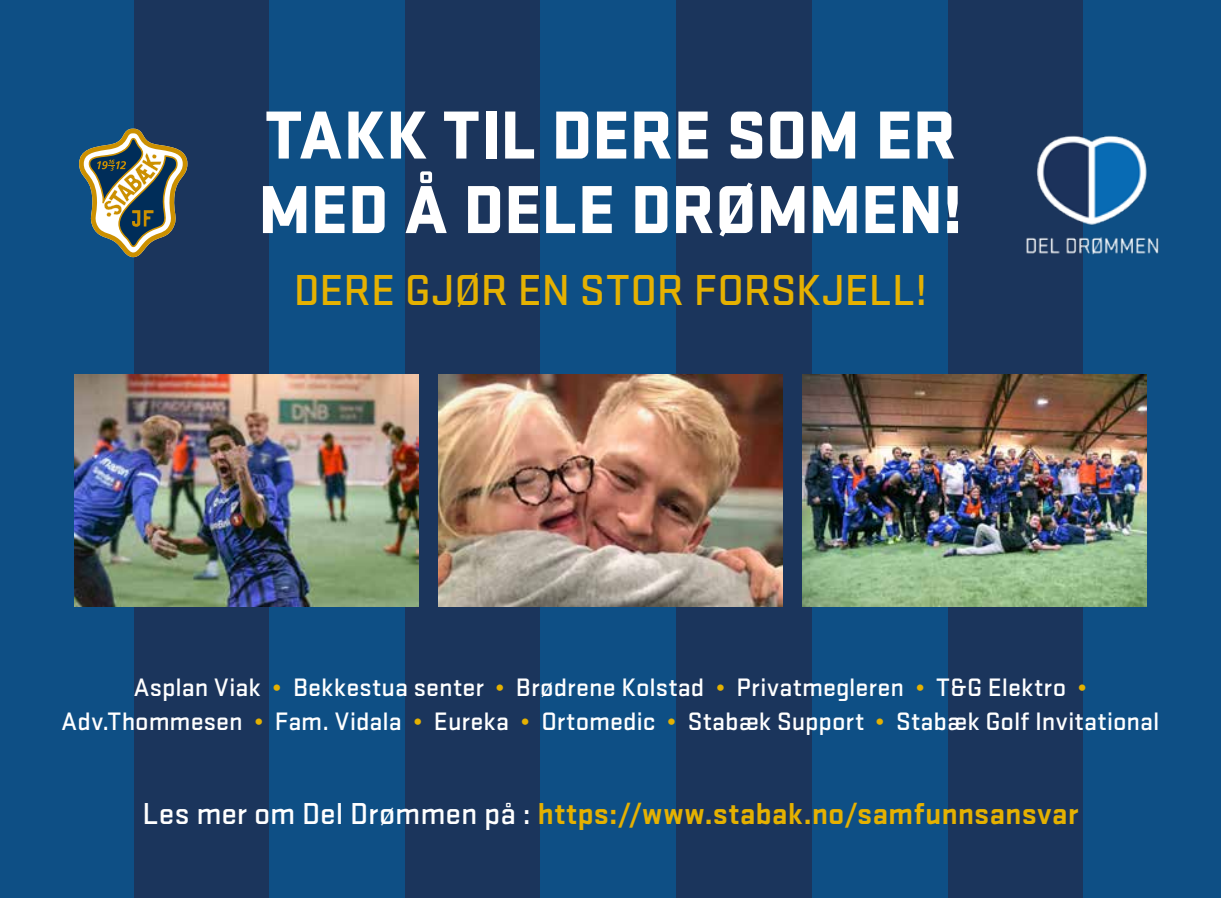
<style>
.page{position:relative;width:1221px;height:898px;background:#fff}
.page>*{position:absolute;margin:0;border:0;box-sizing:border-box;transform-origin:0 0}
.t1{font:70.52px/74.5px "Stratum AG Black";letter-spacing:-.005em;color:#fff}
.t2{font:45.15px "Stratum AG Medium";color:#e5b101}
.t3{font:31.5px "Stratum AG Bold";color:#e5b101}
.t4{font:26.25px/33.2px "Stratum AG Medium";color:#fff;text-align:center}
.s1{font-family:"Stratum AG Black";color:#e5b101}
.s2{font-family:"Stratum AG Medium";color:#fff}
</style>
<div class="page">
<div style="left:0;top:0;width:1220px;height:898px;background:#1b355c"></div>
<div style="left:0;top:0;width:134px;height:898px;background:#0e4f85"></div>
<div style="left:540px;top:0;width:136px;height:898px;background:#0e4f85"></div>
<div style="left:1083px;top:0;width:137px;height:898px;background:#0e4f85"></div>
<div style="left:269px;top:0;width:136px;height:898px;background:#0e4f85"></div>
<div style="left:812px;top:0;width:135px;height:898px;background:#0e4f85"></div>
<svg style="left:79px;top:129px;width:108px;height:128px"></svg>
<img style="left:1026px;top:135px;width:132px;height:120px">
<img style="left:74px;top:375px;width:344px;height:231px">
<img style="left:438px;top:375px;width:344px;height:231px">
<img style="left:802px;top:375px;width:344px;height:231px">
<h1 class="t1" style="left:258px;top:93px;width:706px">TAKK TIL DERE SOM ER<br>MED Å DELE DRØMMEN!</h1>
<h2 class="t2" style="left:294px;top:260px;width:635px">DERE GJØR EN STOR FORSKJELL!</h2>
<p class="t4" style="left:62px;top:670px;width:1099px">Asplan Viak <span class="s1">•</span> Bekkestua senter <span class="s1">•</span> Brødrene Kolstad <span class="s1">•</span> Privatmegleren <span class="s1">•</span> T&amp;G Elektro <span class="s1">•<br></span>Adv.Thommesen <span class="s1">•</span> Fam. Vidala <span class="s1">•</span> Eureka <span class="s1">•</span> Ortomedic <span class="s1">•</span> Stabæk Support <span class="s1">•</span> Stabæk Golf Invitational</p>
<p class="t3" style="left:142px;top:791px;width:937px"><span class="s2">Les mer om Del Drømmen på :</span> https://www.stabak.no/samfunnsansvar</p>
</div>
